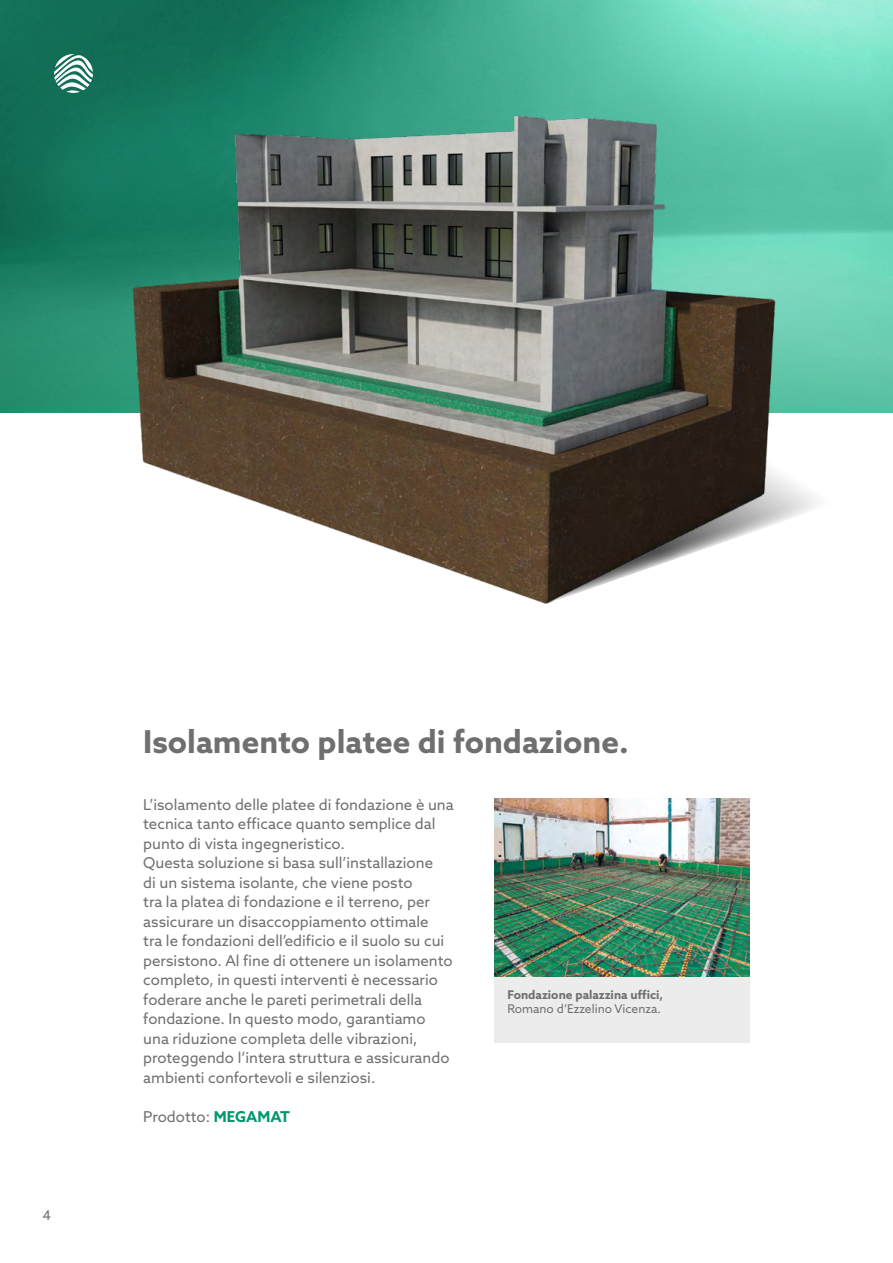
<style>
.page{position:relative;width:893px;height:1263px;background:#fff}
.page>*{position:absolute;margin:0;border:0;box-sizing:border-box;transform-origin:0 0}
.t1{font:700 31.5px "Azo Sans";color:#706f6f}
.t2{font:15px/19.5px "Azo Sans";color:#706f6f}
.t3{font:13.5px "Azo Sans";color:#707070}
.t4{font:700 12px "Azo Sans";color:#706f6f}
.t5{font:12px "Azo Sans";color:#706f6f}
.s1{font-weight:700;color:#009770}
</style>
<div class="page">
<svg style="left:0;top:0;width:893px;height:412px;background:#46aa90"></svg>
<div style="left:495px;top:976px;width:255px;height:66px;background:#ececec"></div>
<img style="left:495px;top:798px;width:255px;height:178px">
<svg style="left:861px;top:315px;width:14px;height:98px"></svg>
<img style="left:0;top:82px;width:861px;height:522px">
<svg style="left:54px;top:54px;width:39px;height:39px"></svg>
<p class="t3" style="left:43px;top:1207px;width:10px">4</p>
<h1 class="t1" style="left:143px;top:720px;width:487px">Isolamento platee di fondazione.</h1>
<p class="t2" style="left:143px;top:794px;width:312px">L’isolamento delle platee di fondazione è una tecnica tanto efficace quanto semplice dal punto di vista ingegneristico.<br>Questa soluzione si basa sull’installazione<br>di un sistema isolante, che viene posto<br>tra la platea di fondazione e il terreno, per assicurare un disaccoppiamento ottimale<br>tra le fondazioni dell’edificio e il suolo su cui persistono. Al fine di ottenere un isolamento completo, in questi interventi è necessario foderare anche le pareti perimetrali della fondazione. In questo modo, garantiamo una riduzione completa delle vibrazioni, proteggendo l’intera struttura e assicurando ambienti confortevoli e silenziosi.</p>
<p class="t2" style="left:143px;top:1106px;width:148px">Prodotto: <span class="s1">MEGAMAT</span></p>
<p class="t4" style="left:507px;top:986px;width:157px">Fondazione palazzina uffici,</p>
<p class="t5" style="left:507px;top:1001px;width:155px">Romano d’Ezzelino Vicenza.</p>
</div>
